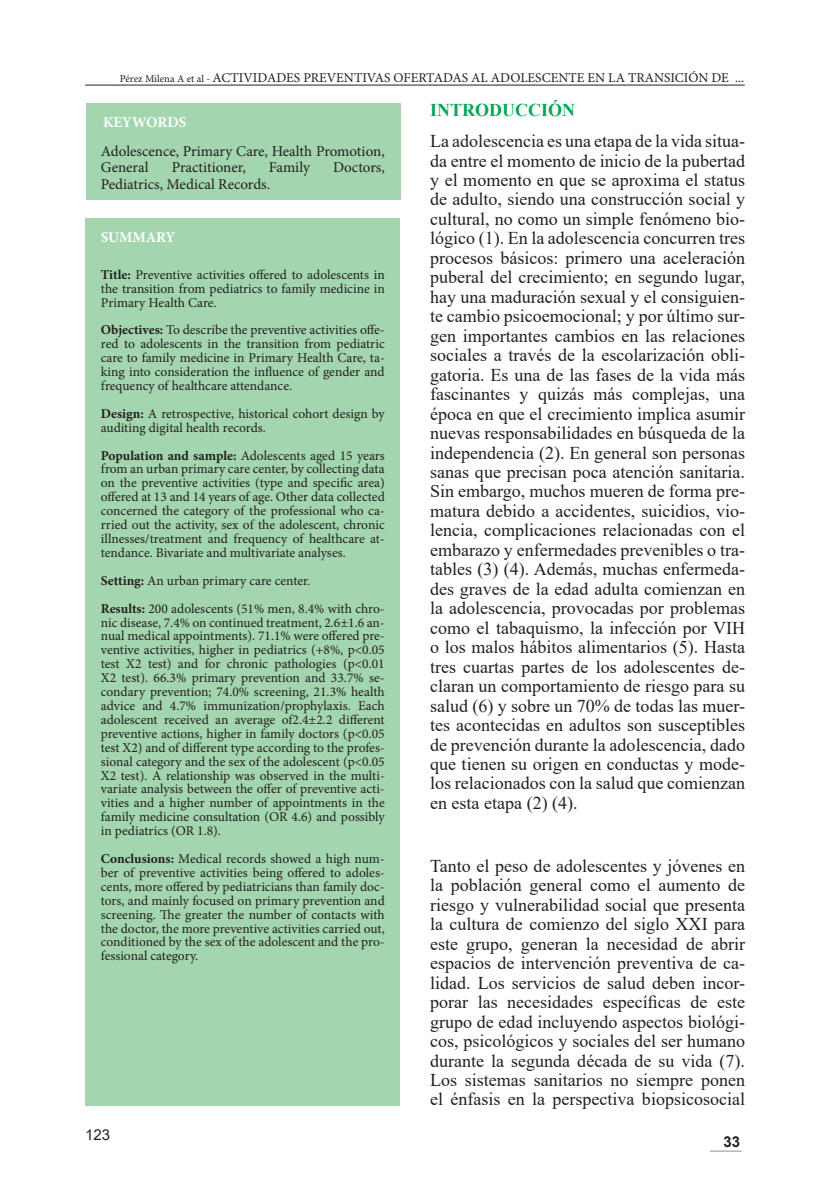
<style>
.page{position:relative;width:830px;height:1191px;background:#fff}
.page>*{position:absolute;margin:0;border:0;box-sizing:border-box;transform-origin:0 0}
.t1{font:18px/19.5px "Times New Roman";color:#231f20;text-align:justify}
.t2{font:700 18px "Times New Roman";color:#00a855}
.t3{font:15px/16.2px "Minion Pro";color:#231f20}
.t4{font:700 15px "Minion Pro";color:#fff}
.t5{font:15px "Arial";color:#231f20}
.t6{font:700 15px "Arial";color:#231f20}
.t7{font:13.5px/14px "Minion Pro";color:#231f20;text-align:justify}
.s1{font-size:10.5px}
.s2{font-weight:700}
</style>
<div class="page">
<hr style="left:709px;top:1150px;width:32px;height:1px;background:#231f20">
<hr style="left:85px;top:85px;width:659px;height:1px;background:#231f20">
<div style="left:86px;top:103px;width:315px;height:97px;background:#a3d5ae"></div>
<div style="left:85px;top:218px;width:315px;height:887px;background:#a3d5ae"></div>
<p class="t7" style="left:120px;top:71px;width:625px"><span class="s1">Pérez Milena A et al -</span> ACTIVIDADES PREVENTIVAS OFERTADAS AL ADOLESCENTE EN LA TRANSICIÓN DE ...</p>
<p class="t4" style="left:103px;top:112px;width:85px">KEYWORDS</p>
<p class="t3" style="left:101px;top:143px;width:285px">Adolescence, Primary Care, Health Promotion,<br>General</p>
<h1 class="t2" style="left:430px;top:97px;width:146px">INTRODUCCIÓN</h1>
<p class="t1" style="left:430px;top:131px;width:316px">La adolescencia es una etapa de la vida situa&shy;da entre el momento de inicio de la pubertad y el momento en que se aproxima el status de adulto, siendo una construcción social y cultural, no como un simple fenómeno bio&shy;lógico (1). En la adolescencia concurren tres procesos básicos: primero una aceleración puberal del crecimiento; en segundo lugar, hay una maduración sexual y el consiguien&shy;te cambio psicoemocional; y por último sur&shy;gen importantes cambios en las relaciones sociales a través de la escolarización obli&shy;gatoria. Es una de las fases de la vida más fascinantes y quizás más complejas, una época en que el crecimiento implica asumir nuevas responsabilidades en búsqueda de la independencia (2). En general son personas sanas que precisan poca atención sanitaria.<br>Sin embargo, muchos mueren de forma pre&shy;matura debido a accidentes, suicidios, vio&shy;lencia, complicaciones relacionadas con el embarazo y enfermedades prevenibles o tra&shy;tables (3) (4). Además, muchas enfermeda&shy;des graves de la edad adulta comienzan en la adolescencia, provocadas por problemas como el tabaquismo, la infección por VIH o los malos hábitos alimentarios (5). Hasta tres cuartas partes de los adolescentes de&shy;claran un comportamiento de riesgo para su salud (6) y sobre un 70% de todas las muer&shy;tes acontecidas en adultos son susceptibles de prevención durante la adolescencia, dado que tienen su origen en conductas y mode&shy;los relacionados con la salud que comienzan en esta etapa (2) (4).</p>
<p class="t3" style="left:172px;top:159px;width:76px">Practitioner,</p>
<p class="t3" style="left:269px;top:159px;width:43px">Family</p>
<p class="t3" style="left:333px;top:159px;width:53px">Doctors,</p>
<p class="t3" style="left:101px;top:176px;width:171px">Pediatrics, Medical Records.</p>
<p class="t4" style="left:101px;top:226px;width:76px">SUMMARY</p>
<p class="t7" style="left:101px;top:267px;width:285px"><span class="s2">Title:</span> Preventive activities offered to adolescents in the transition from pediatrics to family medicine in Primary Health Care.</p>
<p class="t7" style="left:101px;top:323px;width:285px"><span class="s2">Objectives:</span> To describe the preventive activities offe&shy;red to adolescents in the transition from pediatric care to family medicine in Primary Health Care, ta&shy;king into consideration the influence of gender and frequency of healthcare attendance.</p>
<p class="t7" style="left:101px;top:406px;width:285px"><span class="s2">Design:</span> A retrospective, historical cohort design by auditing digital health records.</p>
<p class="t7" style="left:101px;top:448px;width:285px"><span class="s2">Population and sample:</span> Adolescents aged 15 years from an urban primary care center, by collecting data on the preventive activities (type and specific area) offered at 13 and 14 years of age. Other data collected concerned the category of the professional who ca&shy;rried out the activity, sex of the adolescent, chronic illnesses/treatment and frequency of healthcare at&shy;tendance. Bivariate and multivariate analyses.</p>
<p class="t7" style="left:101px;top:566px;width:285px;line-height:27.8px"><span class="s2">Setting:</span> An urban primary care center.<br><span class="s2">Results:</span> 200 adolescents (51% men, 8.4% with chro-</p>
<p class="t7" style="left:101px;top:615px;width:285px">nic disease, 7.4% on continued treatment, 2.6±1.6 an&shy;nual medical appointments). 71.1% were offered pre&shy;ventive activities, higher in pediatrics (+8%, p&lt;0.05 test Χ2 test) and for chronic pathologies (p&lt;0.01<br>Χ2 test). 66.3% primary prevention and 33.7% se&shy;condary prevention; 74.0% screening, 21.3% health advice and 4.7% immunization/prophylaxis. Each adolescent received an average of2.4±2.2 different preventive actions, higher in family doctors (p&lt;0.05 test Χ2) and of different type according to the profes&shy;sional category and the sex of the adolescent (p&lt;0.05<br>Χ2 test). A relationship was observed in the multi&shy;variate analysis between the offer of preventive acti&shy;vities and a higher number of appointments in the family medicine consultation (OR 4.6) and possibly in pediatrics (OR 1.8).</p>
<p class="t7" style="left:101px;top:851px;width:285px"><span class="s2">Conclusions:</span> Medical records showed a high num&shy;ber of preventive activities being offered to adoles&shy;cents, more offered by pediatricians than family doc&shy;tors, and mainly focused on primary prevention and screening. The greater the number of contacts with the doctor, the more preventive activities carried out, conditioned by the sex of the adolescent and the pro&shy;fessional category.</p>
<p class="t1" style="left:430px;top:855px;width:316px">Tanto el peso de adolescentes y jóvenes en la población general como el aumento de riesgo y vulnerabilidad social que presenta la cultura de comienzo del siglo XXI para este grupo, generan la necesidad de abrir espacios de intervención preventiva de ca&shy;lidad. Los servicios de salud deben incor&shy;porar las necesidades específicas de este grupo de edad incluyendo aspectos biológi&shy;cos, psicológicos y sociales del ser humano durante la segunda década de su vida (7).<br>Los sistemas sanitarios no siempre ponen el énfasis en la perspectiva biopsicosocial</p>
<p class="t5" style="left:85px;top:1124px;width:27px">123</p>
<p class="t6" style="left:723px;top:1131px;width:18px">33</p>
</div>
